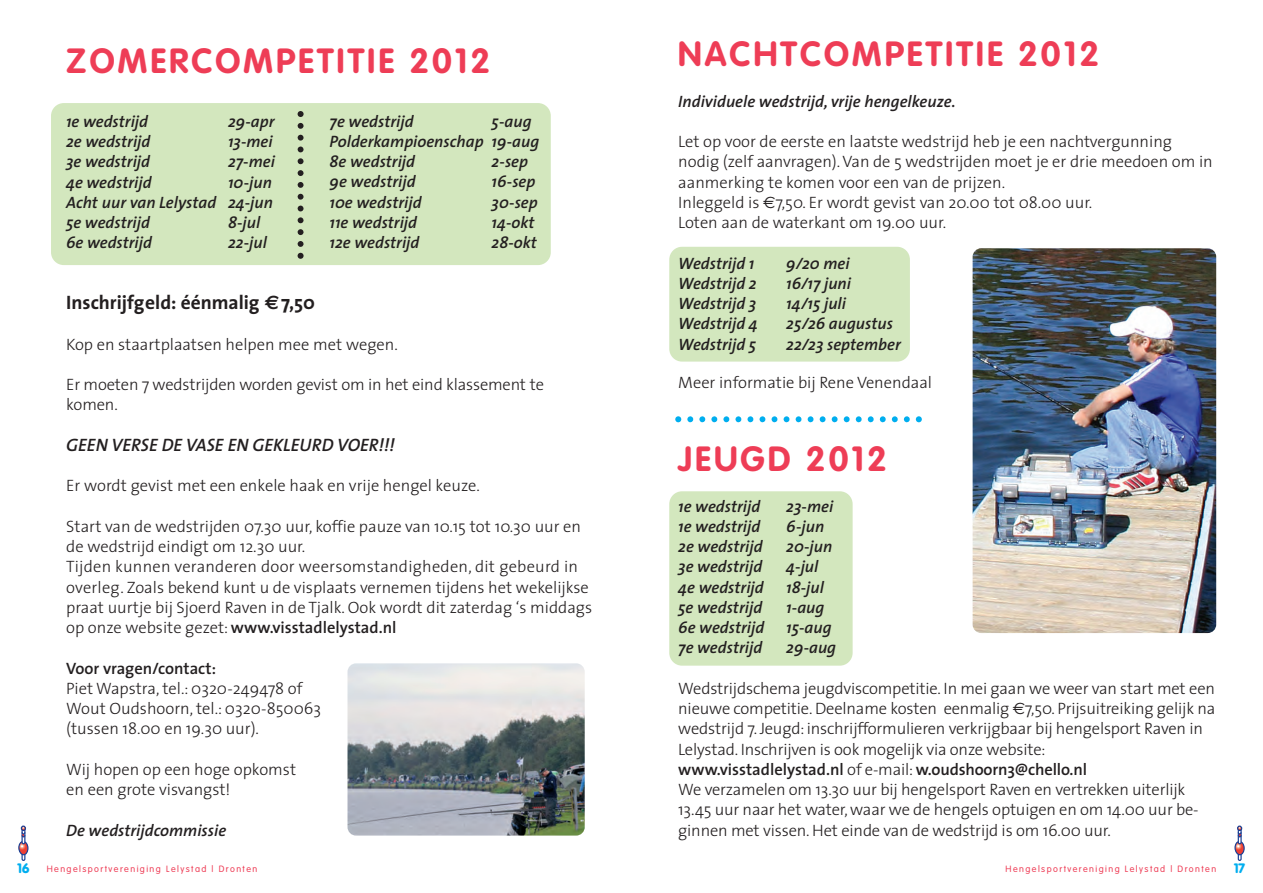
<style>
.page{position:relative;width:1263px;height:893px;background:#fff}
.page>*{position:absolute;margin:0;border:0;box-sizing:border-box;transform-origin:0 0}
.t1{font:700 34.5px "VAG Rounded";letter-spacing:.085em;color:#ee3d56}
.t2{font:700 19.5px "Thesis Sans";color:#231f20}
.t3{font:italic 600 18px "The Sans";color:#231f20}
.t4{font:300 16.5px/20.2px "The Sans";color:#231f20}
.t5{font:italic 600 16.5px/20.2px "The Sans";color:#231f20;text-align:justify}
.t6{font:600 16.5px "The Sans";color:#231f20}
.t7{font:900 13.5px "VAG Rounded";color:#00aeef}
.t8{font:300 9px "VAG Rounded";letter-spacing:.16em;color:#ee3d56}
.s1{font-family:"Euro Sans"}
.s2{font-weight:600}
.s3{font-family:"Euro Sans";font-weight:400}
</style>
<div class="page">
<div style="left:51px;top:103px;width:500px;height:162px;background:#d3e7be;border-radius:13px"></div>
<div style="left:669px;top:247px;width:241px;height:115px;background:#d3e7be;border-radius:13px"></div>
<div style="left:669px;top:491px;width:184px;height:175px;background:#d3e7be;border-radius:13px"></div>
<div style="left:1238px;top:845px;width:4px;height:16px;border:1px solid #1b3f94"></div>
<svg style="left:1235px;top:841px;width:9px;height:14px"></svg>
<div style="left:1234px;top:841px;width:11px;height:14px;border:1px solid #1b3f94;border-radius:50%"></div>
<div style="left:1238px;top:828px;width:4px;height:16px;border:1px solid #1b3f94"></div>
<svg style="left:1237px;top:825px;width:5px;height:13px"></svg>
<div style="left:22px;top:845px;width:3px;height:16px;border:1px solid #1b3f94"></div>
<svg style="left:19px;top:841px;width:9px;height:14px"></svg>
<div style="left:18px;top:841px;width:11px;height:14px;border:1px solid #1b3f94;border-radius:50%"></div>
<div style="left:22px;top:828px;width:3px;height:16px;border:1px solid #1b3f94"></div>
<svg style="left:21px;top:825px;width:5px;height:13px"></svg>
<svg style="left:298px;top:111px;width:6px;height:148px"></svg>
<svg style="left:675px;top:416px;width:247px;height:6px"></svg>
<img style="left:973px;top:248px;width:243px;height:385px;border-radius:9px">
<img style="left:347px;top:663px;width:238px;height:173px;border-radius:9px">
<h1 class="t1" style="left:66px;top:47px;width:426px">ZOMERCOMPETITIE 2012</h1>
<p class="t5" style="left:66px;top:113px;width:84px">1e wedstrijd</p>
<p class="t5" style="left:228px;top:113px;width:48px">29-apr</p>
<p class="t5" style="left:66px;top:133px;width:86px">2e wedstrijd</p>
<p class="t5" style="left:228px;top:133px;width:46px">13-mei</p>
<p class="t5" style="left:66px;top:153px;width:86px">3e wedstrijd</p>
<p class="t5" style="left:228px;top:153px;width:48px">27-mei</p>
<p class="t5" style="left:66px;top:173px;width:87px">4e wedstrijd</p>
<p class="t5" style="left:66px;top:173px;width:209px;text-indent:162px">10-jun Acht uur van Lelystad 24-jun 5e wedstrijd</p>
<p class="t5" style="left:228px;top:214px;width:34px">8-jul</p>
<p class="t5" style="left:66px;top:234px;width:88px">6e wedstrijd</p>
<p class="t5" style="left:228px;top:234px;width:41px">22-jul</p>
<p class="t5" style="left:330px;top:113px;width:86px">7e wedstrijd</p>
<p class="t5" style="left:330px;top:113px;width:211px;text-align:left;text-indent:162px">5-aug<br>Polderkampioenschap 19-aug<br>8e wedstrijd</p>
<p class="t5" style="left:492px;top:153px;width:38px">2-sep</p>
<p class="t5" style="left:330px;top:173px;width:87px">9e wedstrijd</p>
<p class="t5" style="left:492px;top:173px;width:45px">16-sep</p>
<p class="t5" style="left:330px;top:194px;width:93px">10e wedstrijd</p>
<p class="t5" style="left:492px;top:194px;width:48px">30-sep</p>
<p class="t5" style="left:330px;top:214px;width:89px">11e wedstrijd</p>
<p class="t5" style="left:492px;top:214px;width:44px">14-okt</p>
<p class="t5" style="left:330px;top:234px;width:91px">12e wedstrijd</p>
<p class="t5" style="left:492px;top:234px;width:47px">28-okt</p>
<p class="t2" style="left:66px;top:295px;width:250px">Inschrijfgeld: éénmalig <span class="s1">€</span>7,50</p>
<p class="t4" style="left:66px;top:335px;width:333px">Kop en staartplaatsen helpen mee met wegen.</p>
<p class="t4" style="left:66px;top:376px;width:479px">Er moeten 7 wedstrijden worden gevist om in het eind klassement te komen.</p>
<p class="t3" style="left:66px;top:438px;width:330px">GEEN VERSE DE VASE EN GEKLEURD VOER!!!</p>
<p class="t4" style="left:66px;top:477px;width:415px">Er wordt gevist met een enkele haak en vrije hengel keuze.</p>
<p class="t4" style="left:66px;top:518px;width:527px">Start van de wedstrijden 07.30 uur, koffie pauze van 10.15 tot 10.30 uur en de wedstrijd eindigt om 12.30 uur.<br>Tijden kunnen veranderen door weersomstandigheden, dit gebeurd in overleg. Zoals bekend kunt u de visplaats vernemen tijdens het wekelijkse praat uurtje bij Sjoerd Raven in de Tjalk. Ook wordt dit zaterdag ‘s middags op onze website gezet: <span class="s2">www.visstadlelystad.nl</span></p>
<p class="t6" style="left:66px;top:661px;width:151px">Voor vragen/contact:</p>
<p class="t4" style="left:66px;top:680px;width:256px">Piet Wapstra, tel.: 0320-249478 of<br>Wout Oudshoorn, tel.: 0320-850063 (tussen 18.00 en 19.30 uur).</p>
<p class="t4" style="left:66px;top:761px;width:231px">Wij hopen op een hoge opkomst en een grote visvangst!</p>
<p class="t5" style="left:66px;top:821px;width:162px">De wedstrijdcommissie</p>
<h1 class="t1" style="left:678px;top:39px;width:422px">NACHTCOMPETITIE 2012</h1>
<p class="t5" style="left:678px;top:92px;width:279px">Individuele wedstrijd, vrije hengelkeuze.</p>
<p class="t4" style="left:678px;top:133px;width:536px">Let op voor de eerste en laatste wedstrijd heb je een nachtvergunning nodig (zelf aanvragen). Van de 5 wedstrijden moet je er drie meedoen om in aanmerking te komen voor een van de prijzen.<br>Inleggeld is <span class="s3">€</span>7,50. Er wordt gevist van 20.00 tot 08.00 uur.<br>Loten aan de waterkant om 19.00 uur.</p>
<p class="t5" style="left:678px;top:254px;width:78px">Wedstrijd 1</p>
<p class="t5" style="left:786px;top:254px;width:65px">9/20 mei</p>
<p class="t5" style="left:678px;top:275px;width:80px">Wedstrijd 2</p>
<p class="t5" style="left:786px;top:275px;width:66px">16/17 juni</p>
<p class="t5" style="left:678px;top:295px;width:80px">Wedstrijd 3</p>
<p class="t5" style="left:786px;top:295px;width:61px">14/15 juli</p>
<p class="t5" style="left:678px;top:315px;width:81px">Wedstrijd 4</p>
<p class="t5" style="left:786px;top:315px;width:108px">25/26 augustus</p>
<p class="t5" style="left:678px;top:335px;width:80px">Wedstrijd 5</p>
<p class="t5" style="left:786px;top:335px;width:116px">22/23 september</p>
<p class="t4" style="left:678px;top:374px;width:255px">Meer informatie bij Rene Venendaal</p>
<h1 class="t1" style="left:678px;top:444px;width:210px">JEUGD 2012</h1>
<p class="t5" style="left:678px;top:497px;width:84px">1e wedstrijd</p>
<p class="t5" style="left:786px;top:497px;width:49px">23-mei</p>
<p class="t5" style="left:678px;top:518px;width:84px">1e wedstrijd</p>
<p class="t5" style="left:786px;top:518px;width:40px">6-jun</p>
<p class="t5" style="left:678px;top:538px;width:86px">2e wedstrijd</p>
<p class="t5" style="left:786px;top:538px;width:48px">20-jun</p>
<p class="t5" style="left:678px;top:558px;width:86px">3e wedstrijd</p>
<p class="t5" style="left:786px;top:558px;width:34px">4-jul</p>
<p class="t5" style="left:678px;top:578px;width:87px">4e wedstrijd</p>
<p class="t5" style="left:786px;top:578px;width:39px">18-jul</p>
<p class="t5" style="left:678px;top:599px;width:85px">5e wedstrijd</p>
<p class="t5" style="left:786px;top:599px;width:40px">1-aug</p>
<p class="t5" style="left:678px;top:619px;width:88px">6e wedstrijd</p>
<p class="t5" style="left:786px;top:619px;width:47px">15-aug</p>
<p class="t5" style="left:678px;top:639px;width:86px">7e wedstrijd</p>
<p class="t5" style="left:786px;top:639px;width:51px">29-aug</p>
<p class="t4" style="left:678px;top:680px;width:539px">Wedstrijdschema jeugdviscompetitie. In mei gaan we weer van start met een nieuwe competitie. Deelname kosten eenmalig <span class="s3">€</span>7,50. Prijsuitreiking gelijk na wedstrijd 7. Jeugd: inschrijfformulieren verkrijgbaar bij hengelsport Raven in Lelystad. Inschrijven is ook mogelijk via onze website:<br><span class="s2">www.visstadlelystad.nl</span> of e-mail: <span class="s2">w.oudshoorn3@chello.nl<br></span>We verzamelen om 13.30 uur bij hengelsport Raven en vertrekken uiterlijk 13.45 uur naar het water, waar we de hengels optuigen en om 14.00 uur be&shy;ginnen met vissen. Het einde van de wedstrijd is om 16.00 uur.</p>
<p class="t7" style="left:18px;top:863px;width:13px">16</p>
<p class="t8" style="left:47px;top:865px;width:212px">Hengelsportvereniging Lelystad | Dronten</p>
<p class="t8" style="left:1005px;top:865px;width:212px">Hengelsportvereniging Lelystad | Dronten</p>
<p class="t7" style="left:1234px;top:863px;width:12px">17</p>
</div>
